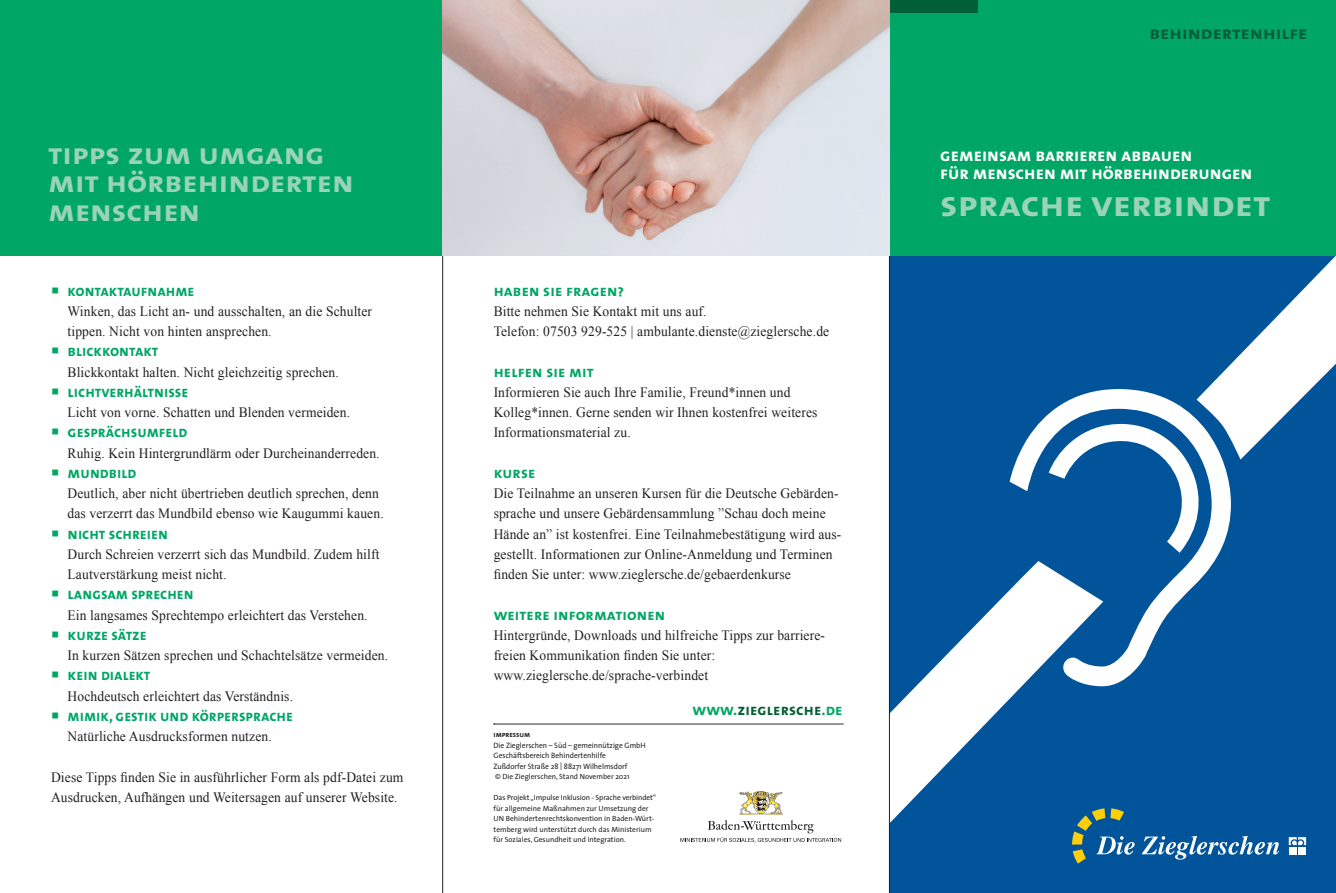
<style>
.page{position:relative;width:1336px;height:893px;background:#fff}
.page>*{position:absolute;margin:0;border:0;box-sizing:border-box;transform-origin:0 0}
.t1{font:36px "The Sans Bold Caps";color:#99d3b9;scale:1.1 1}
.t2{font:30px/28.5px "The Sans Bold Caps";color:#99d3b9;scale:1.1 1}
.t3{font:18px/18px "The Sans Bold Caps";color:#fff}
.t4{font:18px "The Sans Bold Caps";letter-spacing:.005em;color:#005f36;scale:1.1 1}
.t5{font:15.75px "The Sans Bold Caps";color:#00a665}
.t6{font:15.75px "The Sans Bold Caps";color:#00a665;scale:.95 1}
.t7{font:15.75px "The Sans Bold Caps";letter-spacing:.01em;color:#005f36}
.t8{font:14.25px/20.2px "Times New Roman";letter-spacing:.01em;color:#231f20;scale:.95 1}
.t9{font:7.8px/10.5px "The Sans";color:#231f20;scale:.96 1}
.t10{font:7.8px "The Sans Bold Caps";color:#231f20;scale:.96 1}
.t11{font:7.5px/10.5px "The Sans";color:#231f20}
.s1{color:#00a665}
</style>
<div class="page">
<svg style="left:890px;top:255px;width:445px;height:638px;fill:#01549a"></svg>
<div style="left:883px;top:0;width:452px;height:255px;background:#00a665"></div>
<div style="left:0;top:0;width:442px;height:255px;background:#00a665"></div>
<div style="left:888px;top:0;width:90px;height:13px;background:#005f36"></div>
<svg style="left:493px;top:724px;width:350px;height:1px"></svg>
<div style="left:1288px;top:846px;width:8px;height:8px;background:#fff"></div>
<div style="left:1297px;top:846px;width:8px;height:8px;background:#fff"></div>
<svg style="left:1288px;top:837px;width:17px;height:8px"></svg>
<svg style="left:1141px;top:836px;width:137px;height:24px"></svg>
<svg style="left:1071px;top:808px;width:63px;height:56px;background:#3c7389"></svg>
<img style="left:739px;top:791px;width:44px;height:23px">
<svg style="left:680px;top:820px;width:161px;height:22px"></svg>
<hr style="left:442px;top:0;width:1px;height:893px;background:#231f20">
<hr style="left:889px;top:0;width:1px;height:893px;background:#231f20">
<img style="left:442px;top:0;width:447px;height:255px">
<h2 class="t2" style="left:48px;top:138px;width:279px">tipps zum umgang mit hörbehinderten menschen</h2>
<p class="t6" style="left:51px;top:277px;width:152px">○ kontaktaufnahme</p>
<p class="t8" style="left:68px;top:301px;width:322px">Winken, das Licht an- und ausschalten, an die Schulter tippen. Nicht von hinten ansprechen.</p>
<p class="t5" style="left:51px;top:338px;width:109px">○ blickkontakt</p>
<p class="t8" style="left:68px;top:361px;width:287px">Blickkontakt halten. Nicht gleichzeitig sprechen.</p>
<p class="t5" style="left:51px;top:378px;width:139px">○ lichtverhältnisse</p>
<p class="t8" style="left:68px;top:402px;width:299px">Licht von vorne. Schatten und Blenden vermeiden.</p>
<p class="t5" style="left:51px;top:419px;width:138px">○ gesprächsumfeld</p>
<p class="t8" style="left:68px;top:442px;width:330px">Ruhig. Kein Hintergrundlärm oder Durcheinanderreden.</p>
<p class="t5" style="left:51px;top:459px;width:87px">○ mundbild</p>
<p class="t8" style="left:68px;top:483px;width:334px">Deutlich, aber nicht übertrieben deutlich sprechen, denn das verzerrt das Mundbild ebenso wie Kaugummi kauen.</p>
<p class="t5" style="left:51px;top:520px;width:118px">○ nicht schreien</p>
<p class="t8" style="left:68px;top:544px;width:330px">Durch Schreien verzerrt sich das Mundbild. Zudem hilft<br>Lautverstärkung meist nicht.</p>
<p class="t5" style="left:51px;top:581px;width:144px">○ langsam sprechen</p>
<p class="t8" style="left:68px;top:604px;width:317px">Ein langsames Sprechtempo erleichtert das Verstehen.</p>
<p class="t5" style="left:51px;top:621px;width:97px">○ kurze sätze</p>
<p class="t8" style="left:68px;top:645px;width:339px">In kurzen Sätzen sprechen und Schachtelsätze vermeiden.</p>
<p class="t5" style="left:51px;top:662px;width:101px">○ kein dialekt</p>
<p class="t8" style="left:68px;top:685px;width:239px">Hochdeutsch erleichtert das Verständnis.</p>
<p class="t6" style="left:51px;top:702px;width:256px">○ mimik, gestik und körpersprache</p>
<p class="t8" style="left:68px;top:726px;width:216px">Natürliche Ausdrucksformen nutzen.</p>
<p class="t8" style="left:51px;top:766px;width:372px">Diese Tipps finden Sie in ausführlicher Form als pdf-Datei zum<br>Ausdrucken, Aufhängen und Weitersagen auf unserer Website.</p>
<p class="t5" style="left:493px;top:277px;width:132px">haben sie fragen?</p>
<p class="t8" style="left:493px;top:301px;width:355px">Bitte nehmen Sie Kontakt mit uns auf.<br>Telefon: 07503 929-525 | ambulante.dienste@zieglersche.de</p>
<p class="t5" style="left:493px;top:358px;width:102px">helfen sie mit</p>
<p class="t8" style="left:493px;top:382px;width:342px">Informieren Sie auch Ihre Familie, Freund*innen und<br>Kolleg*innen. Gerne senden wir Ihnen kostenfrei weiteres<br>Informationsmaterial zu.</p>
<p class="t5" style="left:493px;top:459px;width:43px">kurse</p>
<p class="t8" style="left:493px;top:483px;width:367px">Die Teilnahme an unseren Kursen für die Deutsche Gebärden&shy;sprache und unsere Gebärdensammlung ”Schau doch meine Hände an” ist kostenfrei. Eine Teilnahmebestätigung wird aus&shy;gestellt. Informationen zur Online-Anmeldung und Terminen finden Sie unter: www.zieglersche.de/gebaerdenkurse</p>
<p class="t5" style="left:493px;top:601px;width:173px">weitere informationen</p>
<p class="t8" style="left:493px;top:625px;width:350px">Hintergründe, Downloads und hilfreiche Tipps zur barriere&shy;freien Kommunikation finden Sie unter: www.zieglersche.de/sprache-verbindet</p>
<p class="t10" style="left:493px;top:728px;width:40px">impressum</p>
<p class="t9" style="left:493px;top:740px;width:160px">Die Zieglerschen – Süd – gemeinnützige GmbH<br>Geschäftsbereich Behindertenhilfe<br>Zußdorfer Straße 28 | 88271 Wilhelmsdorf</p>
<p class="t11" style="left:495px;top:771px;width:136px">© Die Zieglerschen, Stand November 2021</p>
<p class="t11" style="left:493px;top:792px;width:164px">Das Projekt „Impulse Inklusion - Sprache verbindet“ für allgemeine Maßnahmen zur Umsetzung der UN Behindertenrechtskonvention in Baden-Würt&shy;temberg wird unterstützt durch das Ministerium für Soziales, Gesundheit und Integration.</p>
<p class="t7" style="left:692px;top:697px;width:151px"><span class="s1">www.</span>zieglersche<span class="s1">.de</span></p>
<p class="t4" style="left:1149px;top:18px;width:145px">behindertenhilfe</p>
<p class="t3" style="left:940px;top:145px;width:313px">gemeinsam barrieren abbauen<br>für menschen mit hörbehinderungen</p>
<h1 class="t1" style="left:940px;top:174px;width:301px">sprache verbindet</h1>
</div>
